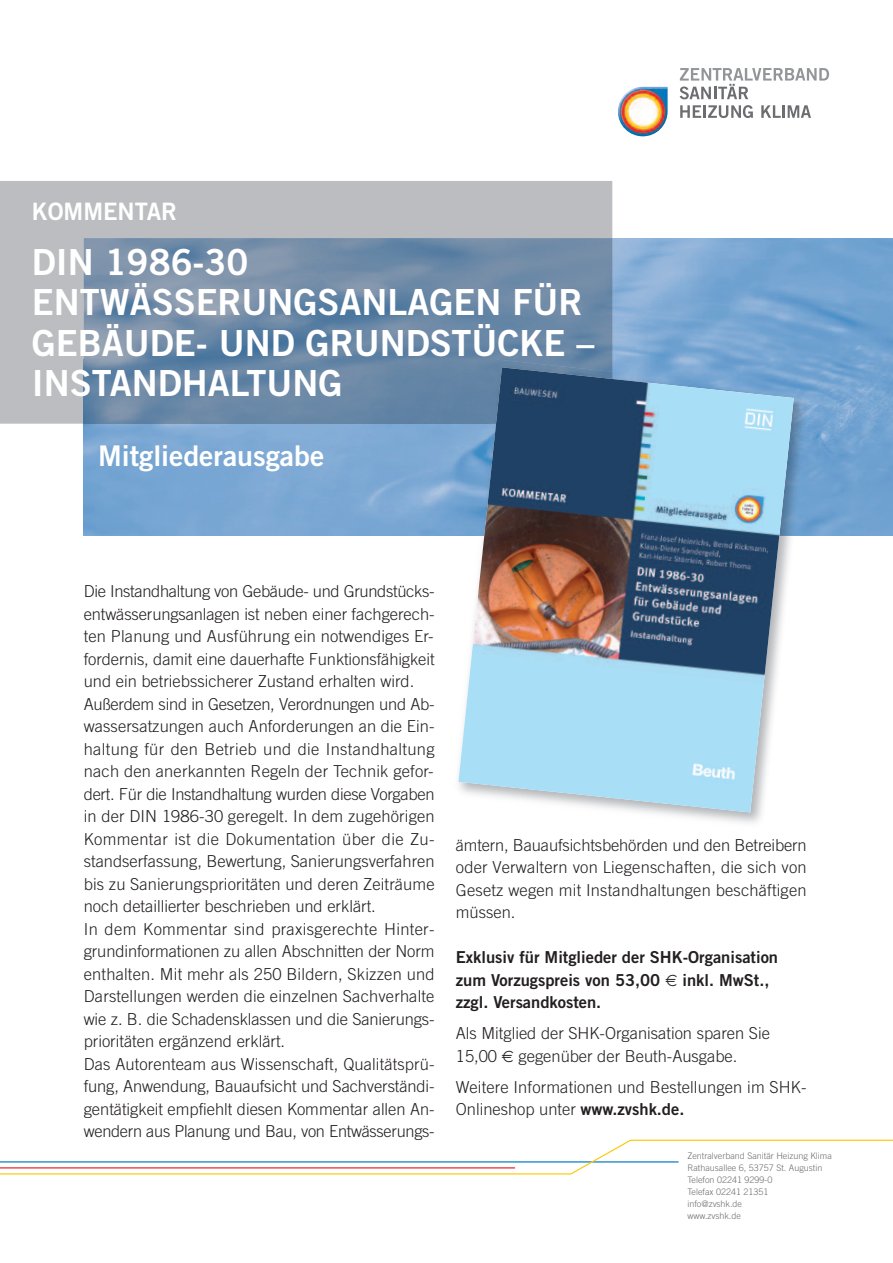
<style>
.page{position:relative;width:893px;height:1263px;background:#fff}
.page>*{position:absolute;margin:0;border:0;box-sizing:border-box;transform-origin:0 0}
.t1{font:36px/40.5px "Trade Gothic Bold Two";color:#fff}
.t2{font:28.5px "Trade Gothic Bold Two";color:#fff}
.t3{font:24px "Trade Gothic Bold Two";color:#fff}
.t4{font:300 16.5px/22.5px "Trade Gothic";color:#231f20}
.t5{font:16.5px/22.5px "Trade Gothic Bold Two";color:#231f20}
.t6{font:300 9px/12px "Trade Gothic";color:#6c6d70}
.s1{font-family:"Trade Gothic Bold Two";font-weight:400}
</style>
<div class="page">
<img style="left:84px;top:238px;width:809px;height:298px">
<svg style="left:680px;top:68px;width:149px;height:31px"></svg>
<svg style="left:680px;top:105px;width:73px;height:13px"></svg>
<svg style="left:761px;top:105px;width:50px;height:13px"></svg>
<img style="left:618px;top:87px;width:50px;height:49px;border-radius:50%">
<div style="left:0;top:181px;width:612px;height:243px;background:#bcbdc0"></div>
<img style="left:84px;top:238px;width:528px;height:122px">
<img style="left:84px;top:360px;width:406px;height:64px">
<svg style="left:0;top:1139px;width:893px;height:36px"></svg>
<img style="left:794px;top:372px;width:20px;height:164px">
<img style="left:490px;top:360px;width:122px;height:7px">
<img style="left:458px;top:367px;width:336px;height:445px">
<h3 class="t3" style="left:32px;top:202px;width:147px">KOMMENTAR</h3>
<h1 class="t1" style="left:32px;top:245px;width:564px">DIN 1986-30<br>ENTWÄSSERUNGSANLAGEN FÜR<br>GEBÄUDE- UND GRUNDSTÜCKE –<br>INSTANDHALTUNG</h1>
<h2 class="t2" style="left:98px;top:445px;width:228px">Mitgliederausgabe</h2>
<p class="t4" style="left:84px;top:582px;width:352px">Die Instandhaltung von Gebäude- und Grundstücks&shy;entwässerungsanlagen ist neben einer fachgerech&shy;ten Planung und Ausführung ein notwendiges Er&shy;fordernis, damit eine dauerhafte Funktionsfähigkeit und ein betriebssicherer Zustand erhalten wird.<br>Außerdem sind in Gesetzen, Verordnungen und Ab&shy;wassersatzungen auch Anforderungen an die Ein&shy;haltung für den Betrieb und die Instandhaltung nach den anerkannten Regeln der Technik gefor&shy;dert. Für die Instandhaltung wurden diese Vorgaben in der DIN 1986-30 geregelt. In dem zugehörigen Kommentar ist die Dokumentation über die Zu&shy;standserfassung, Bewertung, Sanierungsverfahren bis zu Sanierungsprioritäten und deren Zeiträume noch detaillierter beschrieben und erklärt.<br>In dem Kommentar sind praxisgerechte Hinter&shy;grundinformationen zu allen Abschnitten der Norm enthalten. Mit mehr als 250 Bildern, Skizzen und Darstellungen werden die einzelnen Sachverhalte wie z. B. die Schadensklassen und die Sanierungs&shy;prioritäten ergänzend erklärt.<br>Das Autorenteam aus Wissenschaft, Qualitätsprü&shy;fung, Anwendung, Bauaufsicht und Sachverständi&shy;gentätigkeit empfiehlt diesen Kommentar allen An&shy;wendern aus Planung und Bau, von Entwässerungs-</p>
<p class="t4" style="left:456px;top:835px;width:352px;text-align:justify">ämtern, Bauaufsichtsbehörden und den Betreibern oder Verwaltern von Liegenschaften, die sich von Gesetz wegen mit Instandhaltungen beschäftigen müssen.</p>
<p class="t5" style="left:456px;top:947px;width:324px">Exklusiv für Mitglieder der SHK-Organisation zum Vorzugspreis von 53,00</p>
<p class="t5" style="left:683px;top:970px;width:88px">inkl. MwSt.,</p>
<p class="t5" style="left:456px;top:992px;width:147px">zzgl. Versandkosten.</p>
<p class="t4" style="left:456px;top:1023px;width:316px">Als Mitglied der SHK-Organisation sparen Sie<br>15,00</p>
<p class="t4" style="left:456px;top:1042px;width:352px;line-height:31px;text-align:center">gegenüber der Beuth-Ausgabe.<br>Weitere Informationen und Bestellungen im SHK-</p>
<p class="t4" style="left:456px;top:1099px;width:230px">Onlineshop unter <span class="s1">www.zvshk.de.</span></p>
<p class="t6" style="left:687px;top:1150px;width:146px">Zentralverband Sanitär Heizung Klima<br>Rathausallee 6, 53757 St. Augustin<br>Telefon 02241 9299-0<br>Telefax 02241 21351<br>info@zvshk.de<br>www.zvshk.de</p>
</div>
